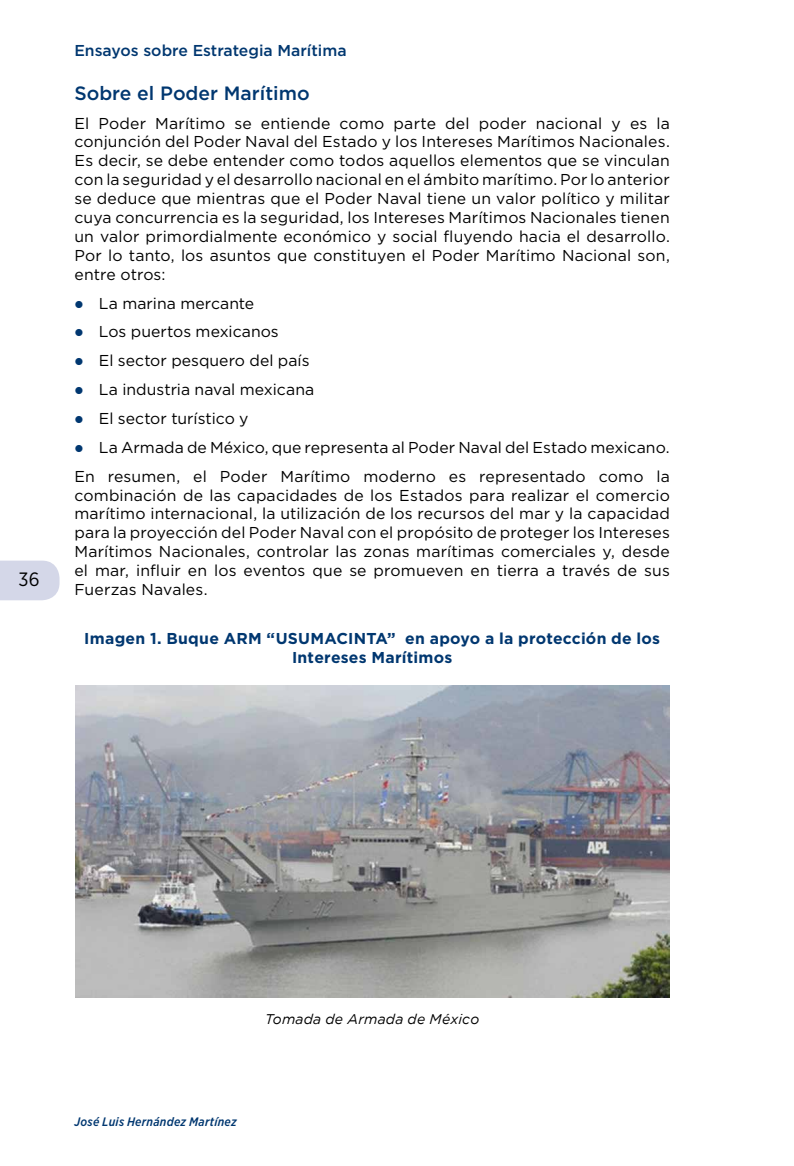
<style>
.page{position:relative;width:794px;height:1166px;background:#fff}
.page>*{position:absolute;margin:0;border:0;box-sizing:border-box;transform-origin:0 0}
.t1{font:500 19.25px "Gotham";color:#003770}
.t2{font:19.25px "Gotham Narrow";color:#000}
.t3{font:15.75px/18.9px "Gotham";letter-spacing:.005em;color:#000;text-align:justify}
.t4{font:700 15.75px/18.9px "Gotham";letter-spacing:.015em;color:#003770;text-align:center}
.t5{font:500 15.75px "Gotham";color:#003770}
.t6{font:italic 14px "Gotham";letter-spacing:.015em;color:#000}
.t7{font:italic 500 12.25px "Gotham Narrow";letter-spacing:.025em;color:#003770}
</style>
<div class="page">
<svg style="left:0;top:560px;width:60px;height:40px;background:#d7d9e9"></svg>
<img style="left:75px;top:685px;width:594px;height:312px">
<p class="t2" style="left:19px;top:567px;width:22px">36</p>
<p class="t5" style="left:74px;top:40px;width:274px">Ensayos sobre Estrategia Marítima</p>
<p class="t1" style="left:74px;top:80px;width:237px">Sobre el Poder Marítimo</p>
<p class="t3" style="left:74px;top:113px;width:597px">El Poder Marítimo se entiende como parte del poder nacional y es la conjunción del Poder Naval del Estado y los Intereses Marítimos Nacionales.<br>Es decir, se debe entender como todos aquellos elementos que se vinculan con la seguridad y el desarrollo nacional en el ámbito marítimo. Por lo anterior se deduce que mientras que el Poder Naval tiene un valor político y militar cuya concurrencia es la seguridad, los Intereses Marítimos Nacionales tienen un valor primordialmente económico y social fluyendo hacia el desarrollo.<br>Por lo tanto, los asuntos que constituyen el Poder Marítimo Nacional son, entre otros:</p>
<p class="t3" style="left:99px;top:293px;width:157px">La marina mercante</p>
<p class="t3" style="left:99px;top:322px;width:181px">Los puertos mexicanos</p>
<p class="t3" style="left:99px;top:351px;width:212px">El sector pesquero del país</p>
<p class="t3" style="left:99px;top:380px;width:217px">La industria naval mexicana</p>
<p class="t3" style="left:99px;top:409px;width:151px">El sector turístico y</p>
<p class="t3" style="left:99px;top:437px;width:572px">La Armada de México, que representa al Poder Naval del Estado mexicano.</p>
<p class="t3" style="left:74px;top:466px;width:597px">En resumen, el Poder Marítimo moderno es representado como la</p>
<p class="t3" style="left:74px;top:485px;width:597px">combinación de las capacidades de los Estados para realizar el comercio marítimo internacional, la utilización de los recursos del mar y la capacidad para la proyección del Poder Naval con el propósito de proteger los Intereses Marítimos Nacionales, controlar las zonas marítimas comerciales y, desde el mar, influir en los eventos que se promueven en tierra a través de sus Fuerzas Navales.</p>
<p class="t4" style="left:84px;top:628px;width:577px">Imagen 1. Buque ARM “USUMACINTA” en apoyo a la protección de los<br>Intereses Marítimos</p>
<p class="t6" style="left:265px;top:1014px;width:216px">Tomada de Armada de México</p>
<p class="t7" style="left:74px;top:1113px;width:164px">José Luis Hernández Martínez</p>
</div>
